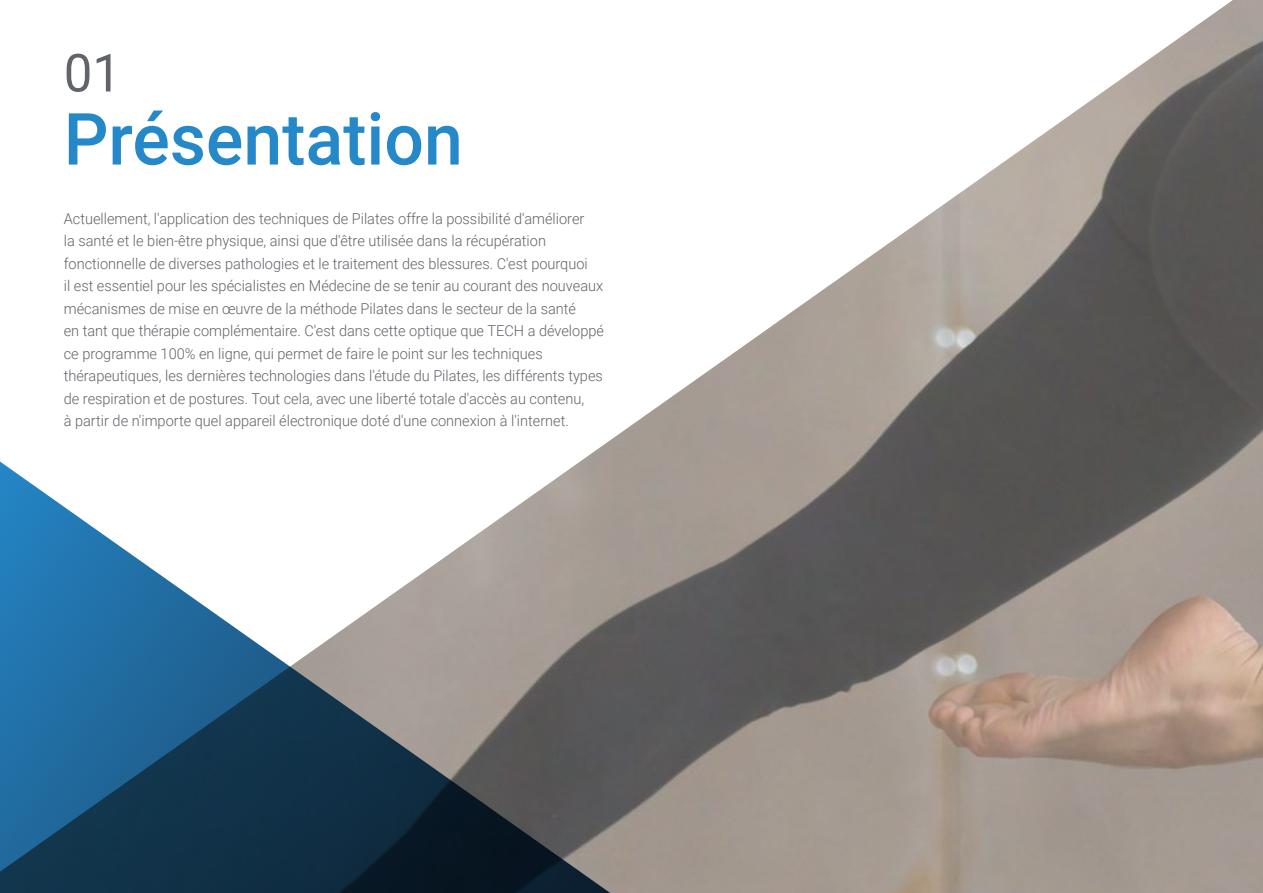
<style>
.page{position:relative;width:1263px;height:893px;background:#fff}
.page>*{position:absolute;margin:0;border:0;box-sizing:border-box;transform-origin:0 0}
.t1{font:500 72px "Roboto";color:#2488c9}
.t2{font:52.5px "Roboto";color:#61646a}
.t3{font:300 15px/22.5px "Roboto";color:#61646a}
</style>
<div class="page">
<img style="left:602px;top:0;width:661px;height:893px">
<svg style="left:0;top:446px;width:640px;height:447px"></svg>
<h2 class="t2" style="left:64px;top:36px;width:59px">01</h2>
<h1 class="t1" style="left:64px;top:89px;width:401px">Présentation</h1>
<p class="t3" style="left:64px;top:207px;width:542px">Actuellement, l'application des techniques de Pilates offre la possibilité d'améliorer<br>la santé et le bien-être physique, ainsi que d'être utilisée dans la récupération fonctionnelle de diverses pathologies et le traitement des blessures. C'est pourquoi<br>il est essentiel pour les spécialistes en Médecine de se tenir au courant des nouveaux mécanismes de mise en œuvre de la méthode Pilates dans le secteur de la santé<br>en tant que thérapie complémentaire. C'est dans cette optique que TECH a développé ce programme 100% en ligne, qui permet de faire le point sur les techniques thérapeutiques, les dernières technologies dans l'étude du Pilates, les différents types de respiration et de postures. Tout cela, avec une liberté totale d'accès au contenu,<br>à partir de n'importe quel appareil électronique doté d'une connexion à l'internet.</p>
</div>
